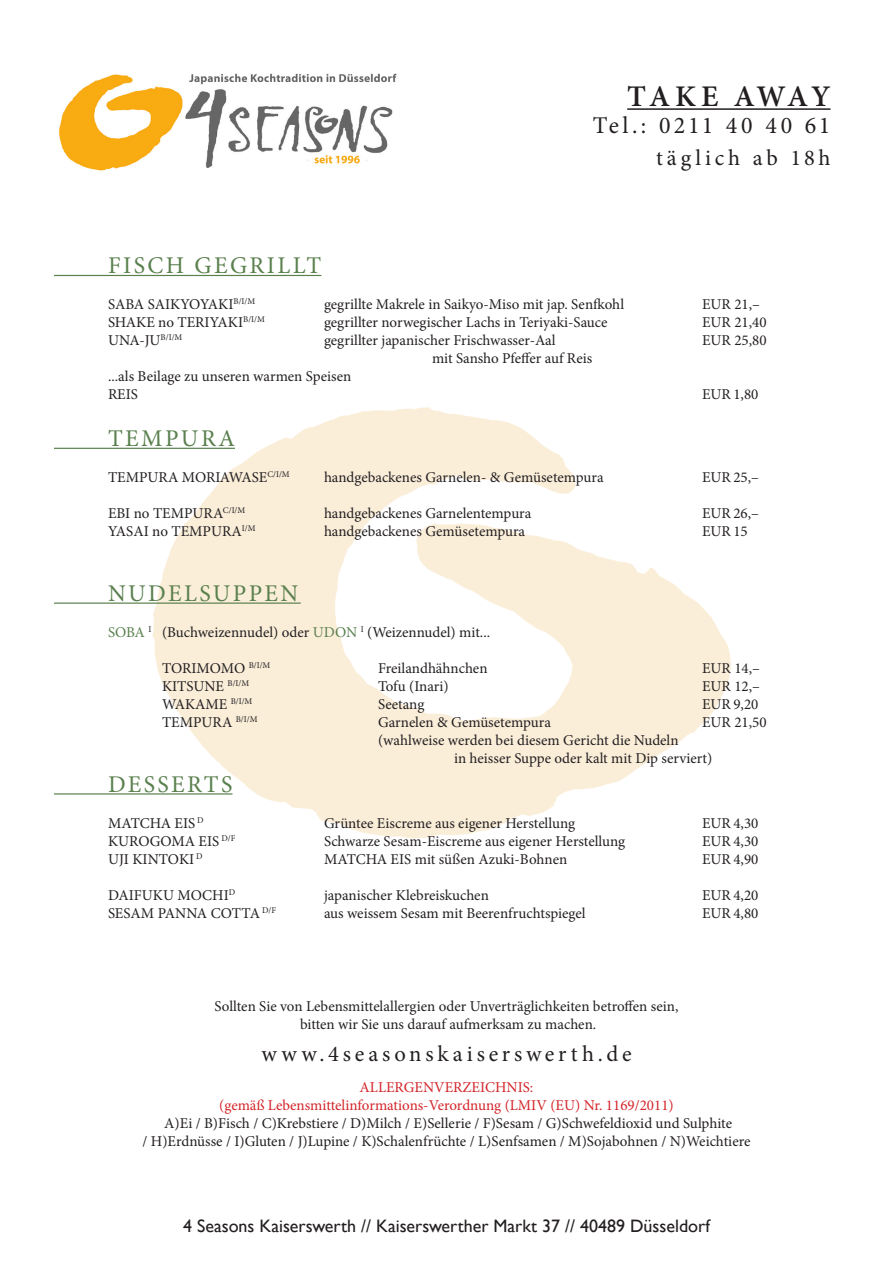
<style>
.page{position:relative;width:893px;height:1263px;background:#fff}
.page>*{position:absolute;margin:0;border:0;box-sizing:border-box;transform-origin:0 0}
.Anschrift{font:600 30px "Minion Pro";letter-spacing:.095em;color:#231f21}
.AUSHANG_TITEL{font:24px "Minion Pro";letter-spacing:.1em;color:#5a804e}
.JP_Gerichte_Aushang{font:24px "Minion Pro";letter-spacing:.1em;color:#5a804e}
.Anschrift-2{font:24px "Minion Pro";letter-spacing:.125em;color:#231f21}
.JP_Gerichte_Aushang-2{font:22.5px "Minion Pro";letter-spacing:.17em;color:#231f21}
.Anschrift-3{font:22.5px "Minion Pro";letter-spacing:.165em;color:#231f21}
.t1{font:18px "Gill Sans";color:#231f21}
.JP_Gerichte_Aushang-3{font:15px/18px "Minion Pro";color:#231f21;text-align:center}
.JP_Gerichte_Aushang-4{font:15px "Minion Pro";color:#d32429}
.s1{color:#5a804e}
</style>
<div class="page">
<svg style="left:152px;top:407px;width:579px;height:426px;fill:#faeed9"></svg>
<svg style="left:239px;top:655px;width:233px;height:184px"></svg>
<hr style="left:627px;top:108px;width:203px;height:2px;background:#231f21">
<img style="left:59px;top:73px;width:338px;height:98px">
<hr style="left:54px;top:275px;width:267px;height:1px;background:#5a804e">
<hr style="left:54px;top:448px;width:181px;height:1px;background:#5a804e">
<hr style="left:54px;top:602px;width:247px;height:2px;background:#5a804e">
<hr style="left:54px;top:793px;width:178px;height:1px;background:#5a804e">
<p class="Anschrift" style="left:627px;top:76px;width:205px">TAKE AWAY</p>
<p class="Anschrift-2" style="left:593px;top:109px;width:239px">Tel.: 0211 40 40 61</p>
<p class="Anschrift-3" style="left:656px;top:142px;width:176px">täglich ab 18h</p>
<p class="AUSHANG_TITEL" style="left:108px;top:249px;width:215px">FISCH GEGRILLT</p>
<p class="JP_Gerichte_Aushang-3" style="left:108px;top:295px;width:149px">SABA SAIKYOYAKI<sup>B/I/M</sup></p>
<p class="JP_Gerichte_Aushang-3" style="left:324px;top:295px;width:302px">gegrillte Makrele in Saikyo-Miso mit jap. Senfkohl</p>
<p class="JP_Gerichte_Aushang-3" style="left:702px;top:295px;width:59px">EUR 21,–</p>
<p class="JP_Gerichte_Aushang-3" style="left:108px;top:313px;width:158px">SHAKE no TERIYAKI<sup>B/I/M</sup></p>
<p class="JP_Gerichte_Aushang-3" style="left:324px;top:313px;width:285px">gegrillter norwegischer Lachs in Teriyaki-Sauce</p>
<p class="JP_Gerichte_Aushang-3" style="left:702px;top:313px;width:66px">EUR 21,40</p>
<p class="JP_Gerichte_Aushang-3" style="left:108px;top:331px;width:76px">UNA-JU<sup>B/I/M</sup></p>
<p class="JP_Gerichte_Aushang-3" style="left:324px;top:331px;width:233px">gegrillter japanischer Frischwasser-Aal</p>
<p class="JP_Gerichte_Aushang-3" style="left:702px;top:331px;width:66px">EUR 25,80</p>
<p class="JP_Gerichte_Aushang-3" style="left:432px;top:349px;width:162px">mit Sansho Pfeffer auf Reis</p>
<p class="JP_Gerichte_Aushang-3" style="left:108px;top:367px;width:245px">...als Beilage zu unseren warmen Speisen</p>
<p class="JP_Gerichte_Aushang-3" style="left:108px;top:385px;width:32px">REIS</p>
<p class="JP_Gerichte_Aushang-3" style="left:702px;top:385px;width:58px">EUR 1,80</p>
<p class="JP_Gerichte_Aushang" style="left:108px;top:422px;width:128px">TEMPURA</p>
<p class="JP_Gerichte_Aushang-3" style="left:108px;top:468px;width:183px">TEMPURA MORIAWASE<sup>C/I/M</sup></p>
<p class="JP_Gerichte_Aushang-3" style="left:324px;top:468px;width:281px">handgebackenes Garnelen- &amp; Gemüsetempura</p>
<p class="JP_Gerichte_Aushang-3" style="left:702px;top:468px;width:58px">EUR 25,–</p>
<p class="JP_Gerichte_Aushang-3" style="left:108px;top:504px;width:139px">EBI no TEMPURA<sup>C/I/M</sup></p>
<p class="JP_Gerichte_Aushang-3" style="left:324px;top:504px;width:209px">handgebackenes Garnelentempura</p>
<p class="JP_Gerichte_Aushang-3" style="left:702px;top:504px;width:58px">EUR 26,–</p>
<p class="JP_Gerichte_Aushang-3" style="left:108px;top:522px;width:149px">YASAI no TEMPURA<sup>I/M</sup></p>
<p class="JP_Gerichte_Aushang-3" style="left:324px;top:522px;width:203px">handgebackenes Gemüsetempura</p>
<p class="JP_Gerichte_Aushang-3" style="left:702px;top:522px;width:47px">EUR 15</p>
<p class="JP_Gerichte_Aushang" style="left:108px;top:577px;width:192px">NUDELSUPPEN</p>
<p class="JP_Gerichte_Aushang-3" style="left:108px;top:623px;width:384px"><span class="s1">SOBA</span> <sup>I</sup> (Buchweizennudel) oder <span class="s1">UDON</span> <sup>I</sup> (Weizennudel) mit...</p>
<p class="JP_Gerichte_Aushang-3" style="left:162px;top:659px;width:110px">TORIMOMO <sup>B/I/M</sup></p>
<p class="JP_Gerichte_Aushang-3" style="left:378px;top:659px;width:111px">Freilandhähnchen</p>
<p class="JP_Gerichte_Aushang-3" style="left:702px;top:659px;width:59px">EUR 14,–</p>
<p class="JP_Gerichte_Aushang-3" style="left:162px;top:677px;width:89px">KITSUNE <sup>B/I/M</sup></p>
<p class="JP_Gerichte_Aushang-3" style="left:378px;top:677px;width:72px">Tofu (Inari)</p>
<p class="JP_Gerichte_Aushang-3" style="left:702px;top:677px;width:59px">EUR 12,–</p>
<p class="JP_Gerichte_Aushang-3" style="left:162px;top:695px;width:92px">WAKAME <sup>B/I/M</sup></p>
<p class="JP_Gerichte_Aushang-3" style="left:378px;top:695px;width:48px">Seetang</p>
<p class="JP_Gerichte_Aushang-3" style="left:702px;top:695px;width:58px">EUR 9,20</p>
<p class="JP_Gerichte_Aushang-3" style="left:162px;top:713px;width:97px">TEMPURA <sup>B/I/M</sup></p>
<p class="JP_Gerichte_Aushang-3" style="left:378px;top:713px;width:174px">Garnelen &amp; Gemüsetempura</p>
<p class="JP_Gerichte_Aushang-3" style="left:702px;top:713px;width:66px">EUR 21,50</p>
<p class="JP_Gerichte_Aushang-3" style="left:454px;top:731px;width:260px;text-align:left;text-indent:-76px">(wahlweise werden bei diesem Gericht die Nudeln<br>in heisser Suppe oder kalt mit Dip serviert)</p>
<p class="AUSHANG_TITEL" style="left:108px;top:768px;width:126px">DESSERTS</p>
<p class="JP_Gerichte_Aushang-3" style="left:108px;top:814px;width:97px">MATCHA EIS <sup>D</sup></p>
<p class="JP_Gerichte_Aushang-3" style="left:324px;top:814px;width:253px">Grüntee Eiscreme aus eigener Herstellung</p>
<p class="JP_Gerichte_Aushang-3" style="left:702px;top:814px;width:58px">EUR 4,30</p>
<p class="JP_Gerichte_Aushang-3" style="left:108px;top:832px;width:129px">KUROGOMA EIS <sup>D/F</sup></p>
<p class="JP_Gerichte_Aushang-3" style="left:324px;top:832px;width:303px">Schwarze Sesam-Eiscreme aus eigener Herstellung</p>
<p class="JP_Gerichte_Aushang-3" style="left:702px;top:832px;width:58px">EUR 4,30</p>
<p class="JP_Gerichte_Aushang-3" style="left:108px;top:850px;width:96px">UJI KINTOKI <sup>D</sup></p>
<p class="JP_Gerichte_Aushang-3" style="left:324px;top:850px;width:245px">MATCHA EIS mit süßen Azuki-Bohnen</p>
<p class="JP_Gerichte_Aushang-3" style="left:702px;top:850px;width:58px">EUR 4,90</p>
<p class="JP_Gerichte_Aushang-3" style="left:108px;top:886px;width:129px">DAIFUKU MOCHI<sup>D</sup></p>
<p class="JP_Gerichte_Aushang-3" style="left:324px;top:886px;width:166px">japanischer Klebreiskuchen</p>
<p class="JP_Gerichte_Aushang-3" style="left:702px;top:886px;width:58px">EUR 4,20</p>
<p class="JP_Gerichte_Aushang-3" style="left:108px;top:904px;width:170px">SESAM PANNA COTTA <sup>D/F</sup></p>
<p class="JP_Gerichte_Aushang-3" style="left:324px;top:904px;width:263px">aus weissem Sesam mit Beerenfruchtspiegel</p>
<p class="JP_Gerichte_Aushang-3" style="left:702px;top:904px;width:58px">EUR 4,80</p>
<p class="JP_Gerichte_Aushang-3" style="left:214px;top:997px;width:465px">Sollten Sie von Lebensmittelallergien oder Unverträglichkeiten betroffen sein, bitten wir Sie uns darauf aufmerksam zu machen.</p>
<p class="JP_Gerichte_Aushang-2" style="left:261px;top:1038px;width:372px">www.4seasonskaiserswerth.de</p>
<p class="JP_Gerichte_Aushang-4" style="left:360px;top:1077px;width:175px">ALLERGENVERZEICHNIS:</p>
<p class="JP_Gerichte_Aushang-4" style="left:219px;top:1095px;width:456px">(gemäß Lebensmittelinformations-Verordnung (LMIV (EU) Nr. 1169/2011)</p>
<p class="JP_Gerichte_Aushang-3" style="left:143px;top:1114px;width:609px">A)Ei / B)Fisch / C)Krebstiere / D)Milch / E)Sellerie / F)Sesam / G)Schwefeldioxid und Sulphite<br>/ H)Erdnüsse / I)Gluten / J)Lupine / K)Schalenfrüchte / L)Senfsamen / M)Sojabohnen / N)Weichtiere</p>
<p class="t1" style="left:183px;top:1215px;width:528px">4 Seasons Kaiserswerth // Kaiserswerther Markt 37 // 40489 Düsseldorf</p>
</div>
